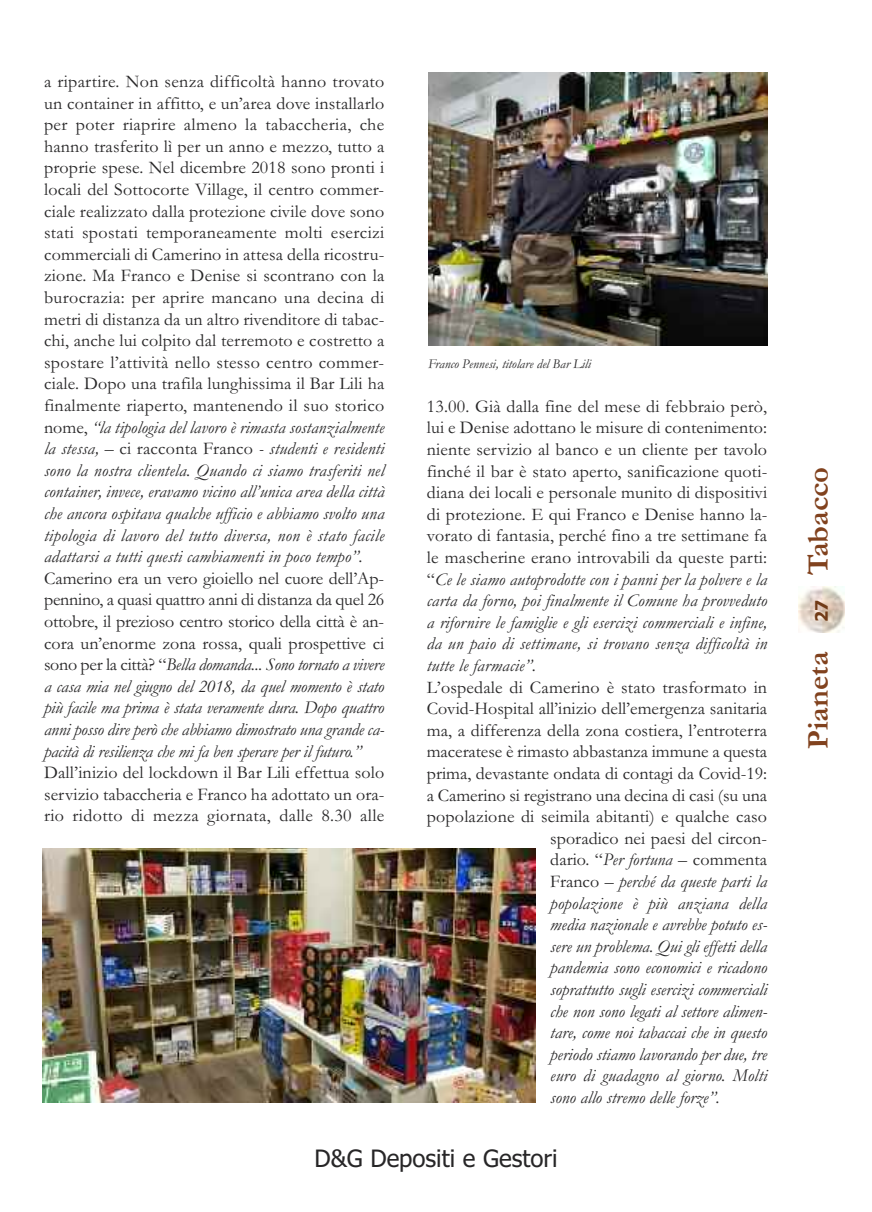
<style>
.page{position:relative;width:872px;height:1212px;background:#fff}
.page>*{position:absolute;margin:0;border:0;box-sizing:border-box;transform-origin:0 0}
.t1{font:700 30.6px "Garamond";color:#81421e}
.t2{font:24px "Tahoma";color:#272627}
.t3{font:18px/21.6px "Garamond";letter-spacing:.005em;color:#272627;text-align:justify}
.t4{font:italic 18px/21.6px "Garamond";color:#272627;text-align:justify}
.t5{font:700 17.25px "Tahoma";color:#713b17}
.t6{font:italic 13.5px "Garamond";color:#272627}
.s1{font-style:italic}
.s2{font-style:normal}
</style>
<div class="page">
<img style="left:798px;top:586px;width:46px;height:46px">
<img style="left:428px;top:72px;width:339px;height:274px">
<img style="left:43px;top:848px;width:492px;height:254px">
<p class="t3" style="left:44px;top:70px;width:342px">a ripartire. Non senza difficoltà hanno trovato un container in affitto, e un’area dove installarlo per poter riaprire almeno la tabaccheria, che hanno trasferito lì per un anno e mezzo, tutto a proprie spese. Nel dicembre 2018 sono pronti i locali del Sottocorte Village, il centro commer&shy;ciale realizzato dalla protezione civile dove sono stati spostati temporaneamente molti esercizi commerciali di Camerino in attesa della ricostru&shy;zione. Ma Franco e Denise si scontrano con la burocrazia: per aprire mancano una decina di metri di distanza da un altro rivenditore di tabac&shy;chi, anche lui colpito dal terremoto e costretto a spostare l’attività nello stesso centro commer&shy;ciale. Dopo una trafila lunghissima il Bar Lili ha finalmente riaperto, mantenendo il suo storico nome, <span class="s1">“la tipologia del lavoro è rimasta sostanzialmente la stessa, –</span> ci racconta Franco <span class="s1">- studenti e residenti sono la nostra clientela. Quando ci siamo trasferiti nel container, invece, eravamo vicino all’unica area della città che ancora ospitava qualche ufficio e abbiamo svolto una tipologia di lavoro del tutto diversa, non è stato facile adattarsi a tutti questi cambiamenti in poco tempo”.</span></p>
<p class="t4" style="left:44px;top:567px;width:342px"><span class="s2">Camerino era un vero gioiello nel cuore dell’Ap&shy;pennino, a quasi quattro anni di distanza da quel 26 ottobre, il prezioso centro storico della città è an&shy;cora un’enorme zona rossa, quali prospettive ci sono per la città? “</span>Bella domanda... Sono tornato a vivere a casa mia nel giugno del 2018, da quel momento è stato più facile ma prima è stata veramente dura. Dopo quattro anni posso dire però che abbiamo dimostrato una grande ca&shy;pacità di resilienza che mi fa ben sperare per il futuro.”</p>
<p class="t3" style="left:44px;top:761px;width:342px">Dall’inizio del lockdown il Bar Lili effettua solo servizio tabaccheria e Franco ha adottato un ora&shy;rio ridotto di mezza giornata, dalle 8.30 alle</p>
<p class="t6" style="left:428px;top:355px;width:164px">Franco Pennesi, titolare del Bar Lili</p>
<p class="t3" style="left:427px;top:395px;width:342px">13.00. Già dalla fine del mese di febbraio però, lui e Denise adottano le misure di contenimento: niente servizio al banco e un cliente per tavolo finché il bar è stato aperto, sanificazione quoti&shy;diana dei locali e personale munito di dispositivi di protezione. E qui Franco e Denise hanno la&shy;vorato di fantasia, perché fino a tre settimane fa le mascherine erano introvabili da queste parti: “<span class="s1">Ce le siamo autoprodotte con i panni per la polvere e la carta da forno, poi finalmente il Comune ha provveduto a rifornire le famiglie e gli esercizi commerciali e infine, da un paio di settimane, si trovano senza difficoltà in tutte le farmacie”.</span></p>
<p class="t3" style="left:427px;top:675px;width:342px">L’ospedale di Camerino è stato trasformato in</p>
<p class="t3" style="left:427px;top:697px;width:342px">Covid-Hospital all’inizio dell’emergenza sanitaria</p>
<p class="t3" style="left:427px;top:719px;width:342px">ma, a differenza della zona costiera, l’entroterra</p>
<p class="t3" style="left:427px;top:740px;width:342px">maceratese è rimasto abbastanza immune a questa</p>
<p class="t3" style="left:427px;top:762px;width:342px">prima, devastante ondata di contagi da Covid-19:</p>
<p class="t3" style="left:427px;top:783px;width:342px">a Camerino si registrano una decina di casi (su una</p>
<p class="t3" style="left:427px;top:805px;width:342px">popolazione di seimila abitanti) e qualche caso</p>
<p class="t3" style="left:550px;top:827px;width:218px">sporadico nei paesi del circon-</p>
<p class="t3" style="left:550px;top:848px;width:218px">dario. “<span class="s1">Per fortuna –</span> commenta</p>
<p class="t4" style="left:550px;top:870px;width:218px"><span class="s2">Franco</span> – perché da queste parti la</p>
<p class="t4" style="left:550px;top:891px;width:218px">popolazione è più anziana della</p>
<p class="t4" style="left:550px;top:913px;width:218px">media nazionale e avrebbe potuto es-</p>
<p class="t4" style="left:550px;top:935px;width:218px">sere un problema. Qui gli effetti della</p>
<p class="t4" style="left:550px;top:956px;width:218px">pandemia sono economici e ricadono</p>
<p class="t4" style="left:550px;top:978px;width:218px">soprattutto sugli esercizi commerciali</p>
<p class="t4" style="left:550px;top:999px;width:218px">che non sono legati al settore alimen-</p>
<p class="t4" style="left:550px;top:1021px;width:218px">tare, come noi tabaccai che in questo</p>
<p class="t4" style="left:550px;top:1043px;width:218px">periodo stiamo lavorando per due, tre</p>
<p class="t4" style="left:550px;top:1064px;width:218px">euro di guadagno al giorno. Molti</p>
<p class="t4" style="left:550px;top:1086px;width:171px">sono allo stremo delle forze”.</p>
<h2 class="t2" style="left:314px;top:1144px;width:245px">D&amp;G Depositi e Gestori</h2>
<h1 class="t1" style="left:799px;top:575px;width:110px;rotate:-90deg">Tabacco</h1>
<p class="t5" style="left:811px;top:622px;width:24px;rotate:-90deg">27</p>
<h1 class="t1" style="left:799px;top:749px;width:99px;rotate:-90deg">Pianeta</h1>
</div>
